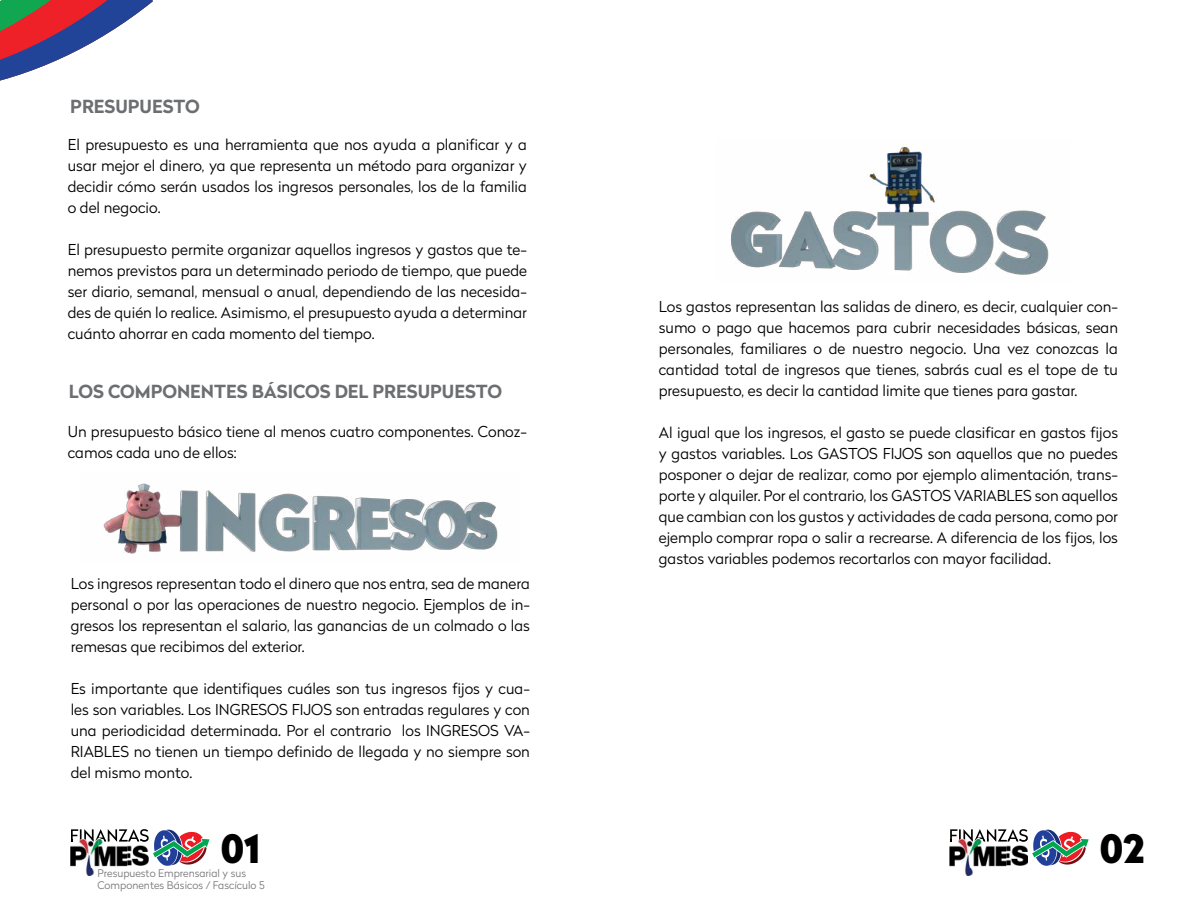
<style>
.page{position:relative;width:1188px;height:918px;background:#fff}
.page>*{position:absolute;margin:0;border:0;box-sizing:border-box;transform-origin:0 0}
.t1{font:900 39px "Radikal";color:#000}
.t2{font:700 18px "Radikal";color:#6d6e71}
.t3{font:300 15px/21px "Radikal";color:#000;text-align:justify}
.t4{font:300 10.5px/12px "Radikal";color:#77787b}
</style>
<div class="page">
<img style="left:70px;top:846px;width:57px;height:29px">
<svg style="left:71px;top:829px;width:138px;height:37px"></svg>
<img style="left:949px;top:846px;width:57px;height:29px">
<svg style="left:950px;top:829px;width:139px;height:37px"></svg>
<svg style="left:0;top:0;width:153px;height:81px"></svg>
<img style="left:103px;top:483px;width:395px;height:71px">
<img style="left:731px;top:146px;width:318px;height:129px">
<p class="t2" style="left:70px;top:93px;width:131px">PRESUPUESTO</p>
<p class="t3" style="left:68px;top:134px;width:461px">El presupuesto es una herramienta que nos ayuda a planificar y a usar mejor el dinero, ya que representa un método para organizar y decidir cómo serán usados los ingresos personales, los de la familia o del negocio.</p>
<p class="t3" style="left:68px;top:239px;width:461px">El presupuesto permite organizar aquellos ingresos y gastos que te&shy;nemos previstos para un determinado periodo de tiempo, que puede ser diario, semanal, mensual o anual, dependiendo de las necesida&shy;des de quién lo realice. Asimismo, el presupuesto ayuda a determinar cuánto ahorrar en cada momento del tiempo.</p>
<p class="t2" style="left:69px;top:378px;width:435px">LOS COMPONENTES BÁSICOS DEL PRESUPUESTO</p>
<p class="t3" style="left:68px;top:421px;width:461px">Un presupuesto básico tiene al menos cuatro componentes. Conoz&shy;camos cada uno de ellos:</p>
<p class="t3" style="left:71px;top:573px;width:461px">Los ingresos representan todo el dinero que nos entra, sea de manera personal o por las operaciones de nuestro negocio. Ejemplos de in&shy;gresos los representan el salario, las ganancias de un colmado o las remesas que recibimos del exterior.</p>
<p class="t3" style="left:71px;top:678px;width:461px">Es importante que identifiques cuáles son tus ingresos fijos y cua&shy;les son variables. Los INGRESOS FIJOS son entradas regulares y con una periodicidad determinada. Por el contrario los INGRESOS VA-RIABLES no tienen un tiempo definido de llegada y no siempre son del mismo monto.</p>
<p class="t3" style="left:659px;top:296px;width:461px">Los gastos representan las salidas de dinero, es decir, cualquier con&shy;sumo o pago que hacemos para cubrir necesidades básicas, sean personales, familiares o de nuestro negocio. Una vez conozcas la cantidad total de ingresos que tienes, sabrás cual es el tope de tu presupuesto, es decir la cantidad limite que tienes para gastar.</p>
<p class="t3" style="left:659px;top:422px;width:461px">Al igual que los ingresos, el gasto se puede clasificar en gastos fijos y gastos variables. Los GASTOS FIJOS son aquellos que no puedes posponer o dejar de realizar, como por ejemplo alimentación, trans&shy;porte y alquiler. Por el contrario, los GASTOS VARIABLES son aquellos que cambian con los gustos y actividades de cada persona, como por ejemplo comprar ropa o salir a recrearse. A diferencia de los fijos, los gastos variables podemos recortarlos con mayor facilidad.</p>
<h1 class="t1" style="left:221px;top:819px;width:41px">01</h1>
<h1 class="t1" style="left:1100px;top:819px;width:46px">02</h1>
<p class="t4" style="left:98px;top:867px;width:169px">Presupuesto Emprensarial y sus<br>Componentes Básicos / Fascículo 5</p>
</div>
